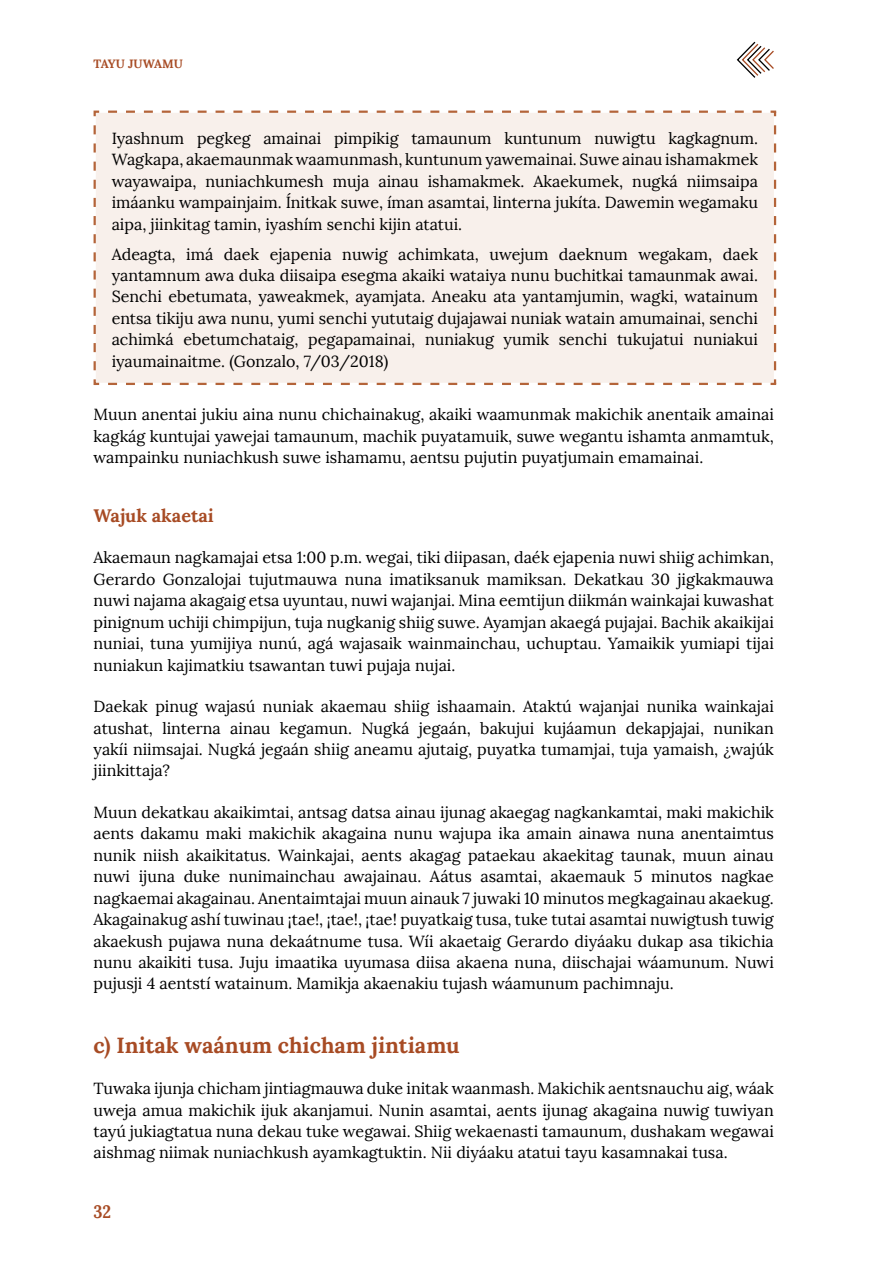
<style>
.page{position:relative;width:893px;height:1263px;background:#fff}
.page>*{position:absolute;margin:0;border:0;box-sizing:border-box;transform-origin:0 0}
.t1{font:700 21.75px "Lora";color:#a74b24}
.t2{font:700 18px "Lora";color:#a74b24}
.t3{font:700 18px "Lora";color:#a74b24;scale:.9 1}
.t4{font:16.05px/21.5px "Lora";color:#000;text-align:justify}
.t5{font:700 12px "Lora";color:#a74b24}
</style>
<div class="page">
<svg style="left:736px;top:41px;width:38px;height:37px"></svg>
<div style="left:93px;top:110px;width:684px;height:269px;background:#f8f0eb"></div>
<svg style="left:774px;top:112px;width:2px;height:258px"></svg>
<svg style="left:93px;top:379px;width:684px;height:6px"></svg>
<p class="t5" style="left:94px;top:56px;width:91px">TAYU JUWAMU</p>
<p class="t4" style="left:112px;top:128px;width:648px">Iyashnum pegkeg amainai pimpikig tamaunum kuntunum nuwigtu kagkagnum.<br>Wagkapa, akaemaunmak waamunmash, kuntunum yawemainai. Suwe ainau ishamakmek wayawaipa, nuniachkumesh muja ainau ishamakmek. Akaekumek, nugká niimsaipa imáanku wampainjaim. Ínitkak suwe, íman asamtai, linterna jukíta. Dawemin wegamaku aipa, jiinkitag tamin, iyashím senchi kijin atatui.</p>
<p class="t4" style="left:112px;top:243px;width:648px">Adeagta, imá daek ejapenia nuwig achimkata, uwejum daeknum wegakam, daek yantamnum awa duka diisaipa esegma akaiki wataiya nunu buchitkai tamaunmak awai.<br>Senchi ebetumata, yaweakmek, ayamjata. Aneaku ata yantamjumin, wagki, watainum entsa tikiju awa nunu, yumi senchi yututaig dujajawai nuniak watain amumainai, senchi achimká ebetumchataig, pegapamainai, nuniakug yumik senchi tukujatui nuniakui iyaumainaitme. (Gonzalo, 7/03/2018)</p>
<p class="t4" style="left:94px;top:404px;width:682px">Muun anentai jukiu aina nunu chichainakug, akaiki waamunmak makichik anentaik amainai kagkág kuntujai yawejai tamaunum, machik puyatamuik, suwe wegantu ishamta anmamtuk, wampainku nuniachkush suwe ishamamu, aentsu pujutin puyatjumain emamainai.</p>
<p class="t2" style="left:94px;top:504px;width:122px">Wajuk akaetai</p>
<p class="t4" style="left:94px;top:547px;width:682px">Akaemaun nagkamajai etsa 1:00 p.m. wegai, tiki diipasan, daék ejapenia nuwi shiig achimkan, Gerardo Gonzalojai tujutmauwa nuna imatiksanuk mamiksan. Dekatkau 30 jigkakmauwa nuwi najama akagaig etsa uyuntau, nuwi wajanjai. Mina eemtijun diikmán wainkajai kuwashat pinignum uchiji chimpijun, tuja nugkanig shiig suwe. Ayamjan akaegá pujajai. Bachik akaikijai nuniai, tuna yumijiya nunú, agá wajasaik wainmainchau, uchuptau. Yamaikik yumiapi tijai nuniakun kajimatkiu tsawantan tuwi pujaja nujai.</p>
<p class="t4" style="left:94px;top:696px;width:682px">Daekak pinug wajasú nuniak akaemau shiig ishaamain. Ataktú wajanjai nunika wainkajai atushat, linterna ainau kegamun. Nugká jegaán, bakujui kujáamun dekapjajai, nunikan yakíi niimsajai. Nugká jegaán shiig aneamu ajutaig, puyatka tumamjai, tuja yamaish, ¿wajúk jiinkittaja?</p>
<p class="t4" style="left:94px;top:801px;width:682px">Muun dekatkau akaikimtai, antsag datsa ainau ijunag akaegag nagkankamtai, maki makichik aents dakamu maki makichik akagaina nunu wajupa ika amain ainawa nuna anentaimtus nunik niish akaikitatus. Wainkajai, aents akagag pataekau akaekitag taunak, muun ainau nuwi ijuna duke nunimainchau awajainau. Aátus asamtai, akaemauk 5 minutos nagkae nagkaemai akagainau. Anentaimtajai muun ainauk 7 juwaki 10 minutos megkagainau akaekug.<br>Akagainakug ashí tuwinau ¡tae!, ¡tae!, ¡tae! puyatkaig tusa, tuke tutai asamtai nuwigtush tuwig akaekush pujawa nuna dekaátnume tusa. Wíi akaetaig Gerardo diyáaku dukap asa tikichia nunu akaikiti tusa. Juju imaatika uyumasa diisa akaena nuna, diischajai wáamunum. Nuwi pujusji 4 aentstí watainum. Mamikja akaenakiu tujash wáamunum pachimnaju.</p>
<h1 class="t1" style="left:94px;top:1031px;width:368px">c) Initak waánum chicham jintiamu</h1>
<p class="t4" style="left:94px;top:1078px;width:682px">Tuwaka ijunja chicham jintiagmauwa duke initak waanmash. Makichik aentsnauchu aig, wáak uweja amua makichik ijuk akanjamui. Nunin asamtai, aents ijunag akagaina nuwig tuwiyan tayú jukiagtatua nuna dekau tuke wegawai. Shiig wekaenasti tamaunum, dushakam wegawai aishmag niimak nuniachkush ayamkagtuktin. Nii diyáaku atatui tayu kasamnakai tusa.</p>
<p class="t3" style="left:94px;top:1200px;width:21px">32</p>
</div>
